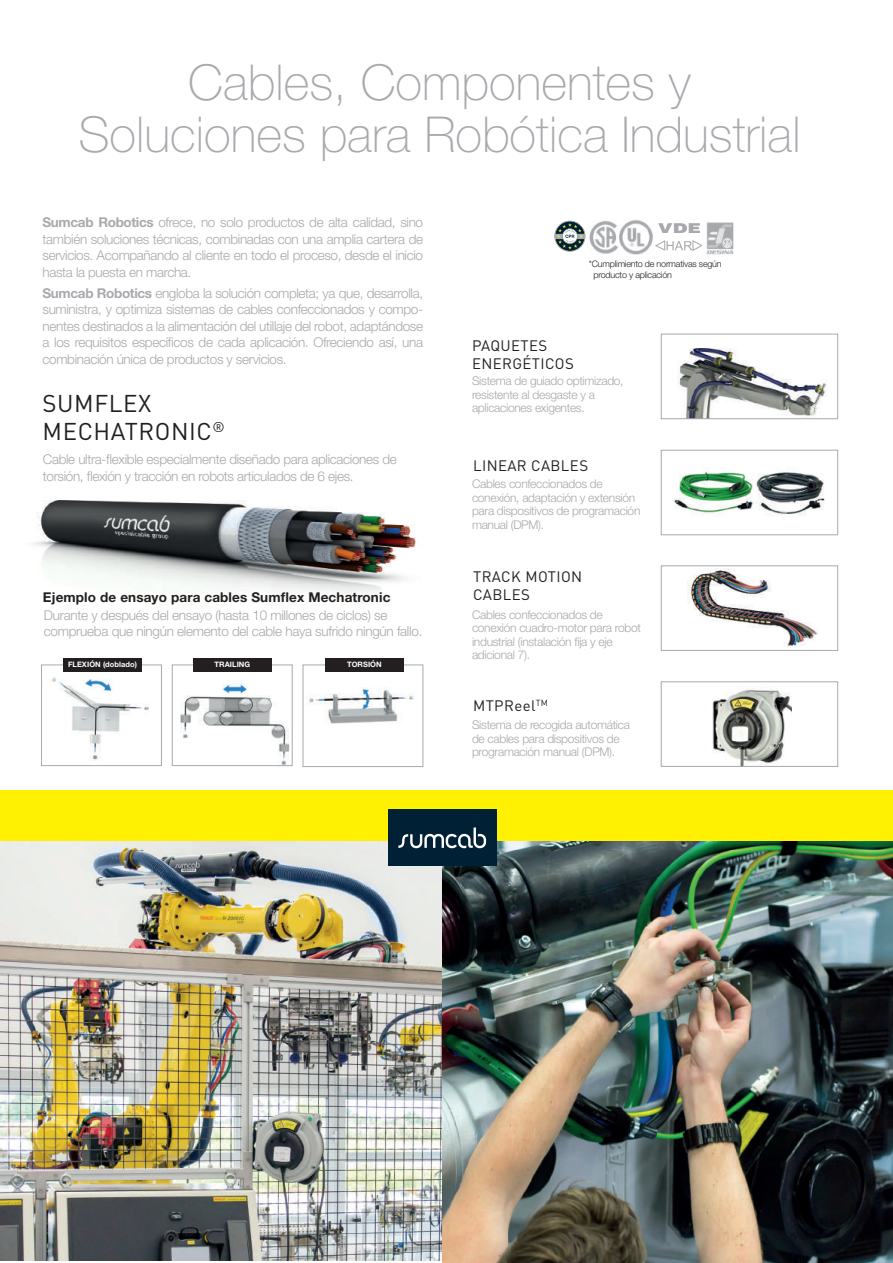
<style>
.page{position:relative;width:893px;height:1263px;background:#fff}
.page>*{position:absolute;margin:0;border:0;box-sizing:border-box;transform-origin:0 0}
.t1{font:100 49.5px/52.5px "Helvetica Neue";color:#a8a9ad;text-align:center}
.t2{font:24px/28.8px "DIN";letter-spacing:.025em;color:#231f20}
.t3{font:15px/18px "DIN";letter-spacing:.025em;color:#231f20}
.t4{font:300 13.5px/16.5px "Helvetica Neue";letter-spacing:-.025em;color:#a8a9ad}
.t5{font:700 13.5px "Helvetica Neue";letter-spacing:.01em;color:#231f20}
.t6{font:300 12px/13.5px "Helvetica Neue";letter-spacing:-.025em;color:#a8a9ad}
.t7{font:300 9px/10.5px "Helvetica Neue";letter-spacing:-.025em;color:#231f20}
.t8{font:700 7.5px "Helvetica Neue";letter-spacing:.01em;color:#fff}
.s1{font-weight:700}
</style>
<div class="page">
<div style="left:0;top:790px;width:893px;height:51px;background:#fff101"></div>
<img style="left:32px;top:500px;width:385px;height:94px">
<img style="left:0;top:841px;width:442px;height:419px">
<img style="left:442px;top:841px;width:451px;height:422px">
<div style="left:388px;top:810px;width:108px;height:56px;background:#002135"></div>
<svg style="left:398px;top:827px;width:88px;height:21px"></svg>
<img style="left:51px;top:677px;width:98px;height:83px">
<div style="left:41px;top:664px;width:121px;height:102px;border:1px solid #a8a9ad"></div>
<img style="left:180px;top:684px;width:110px;height:83px">
<div style="left:172px;top:664px;width:121px;height:102px;border:1px solid #a8a9ad"></div>
<img style="left:309px;top:687px;width:106px;height:37px">
<div style="left:303px;top:664px;width:120px;height:103px;border:1px solid #a8a9ad"></div>
<div style="left:63px;top:658px;width:79px;height:13px;background:#231f20"></div>
<div style="left:193px;top:658px;width:79px;height:13px;background:#231f20"></div>
<div style="left:325px;top:658px;width:79px;height:13px;background:#231f20"></div>
<img style="left:659px;top:223px;width:40px;height:9px">
<img style="left:589px;top:220px;width:64px;height:34px">
<svg style="left:655px;top:240px;width:47px;height:11px"></svg>
<img style="left:706px;top:222px;width:28px;height:33px">
<svg style="left:554px;top:221px;width:31px;height:31px"></svg>
<div style="left:661px;top:565px;width:177px;height:86px;border:1px solid #a8a9ad"></div>
<img style="left:687px;top:568px;width:130px;height:79px">
<div style="left:661px;top:450px;width:177px;height:85px;border:1px solid #a8a9ad"></div>
<img style="left:674px;top:470px;width:151px;height:46px">
<img style="left:712px;top:688px;width:80px;height:77px">
<div style="left:661px;top:681px;width:177px;height:86px;border:1px solid #a8a9ad"></div>
<img style="left:678px;top:348px;width:150px;height:69px">
<div style="left:661px;top:334px;width:177px;height:85px;border:1px solid #a8a9ad"></div>
<h1 class="t1" style="left:78px;top:56px;width:724px">Cables, Componentes y<br>Soluciones para Robótica Industrial</h1>
<p class="t4" style="left:43px;top:214px;width:382px;text-align:justify"><span class="s1">Sumcab Robotics</span> ofrece, no solo productos de alta calidad, sino también soluciones técnicas, combinadas con una amplia cartera de servicios. Acompañando al cliente en todo el proceso, desde el inicio hasta la puesta en marcha.</p>
<p class="t4" style="left:43px;top:284px;width:382px;text-align:justify"><span class="s1">Sumcab Robotics</span> engloba la solución completa; ya que, desarrolla, suministra, y optimiza sistemas de cables confeccionados y compo&shy;nentes destinados a la alimentación del utillaje del robot, adaptándose a los requisitos específicos de cada aplicación. Ofreciendo así, una combinación única de productos y servicios.</p>
<h2 class="t2" style="left:43px;top:388px;width:184px">SUMFLEX<br>MECHATRONIC<sup>®</sup></h2>
<p class="t4" style="left:43px;top:451px;width:355px">Cable ultra-flexible especialmente diseñado para aplicaciones de torsión, flexión y tracción en robots articulados de 6 ejes.</p>
<p class="t5" style="left:43px;top:589px;width:349px">Ejemplo de ensayo para cables Sumflex Mechatronic</p>
<p class="t4" style="left:44px;top:606px;width:380px">Durante y después del ensayo (hasta 10 millones de ciclos) se comprueba que ningún elemento del cable haya sufrido ningún fallo.</p>
<p class="t8" style="left:68px;top:660px;width:71px">FLEXIÓN (doblado)</p>
<p class="t8" style="left:215px;top:660px;width:37px">TRAILING</p>
<p class="t8" style="left:347px;top:660px;width:36px">TORSIÓN</p>
<p class="t7" style="left:593px;top:259px;width:130px;text-indent:-5px">*Cumplimiento de normativas según producto y aplicación</p>
<p class="t3" style="left:472px;top:337px;width:103px">PAQUETES<br>ENERGÉTICOS</p>
<p class="t6" style="left:472px;top:374px;width:153px">Sistema de guiado optimizado, resistente al desgaste y a aplicaciones exigentes.</p>
<p class="t3" style="left:473px;top:456px;width:117px">LINEAR CABLES</p>
<p class="t6" style="left:472px;top:477px;width:170px">Cables confeccionados de conexión, adaptación y extensión para dispositivos de programación manual (DPM).</p>
<p class="t3" style="left:473px;top:567px;width:111px">TRACK MOTION<br>CABLES</p>
<p class="t6" style="left:472px;top:608px;width:170px">Cables confeccionados de conexión cuadro-motor para robot industrial (instalación fija y eje adicional 7).</p>
<p class="t3" style="left:473px;top:696px;width:76px">MTPReel<sup>TM</sup></p>
<p class="t6" style="left:472px;top:718px;width:160px">Sistema de recogida automática de cables para dispositivos de programación manual (DPM).</p>
</div>
